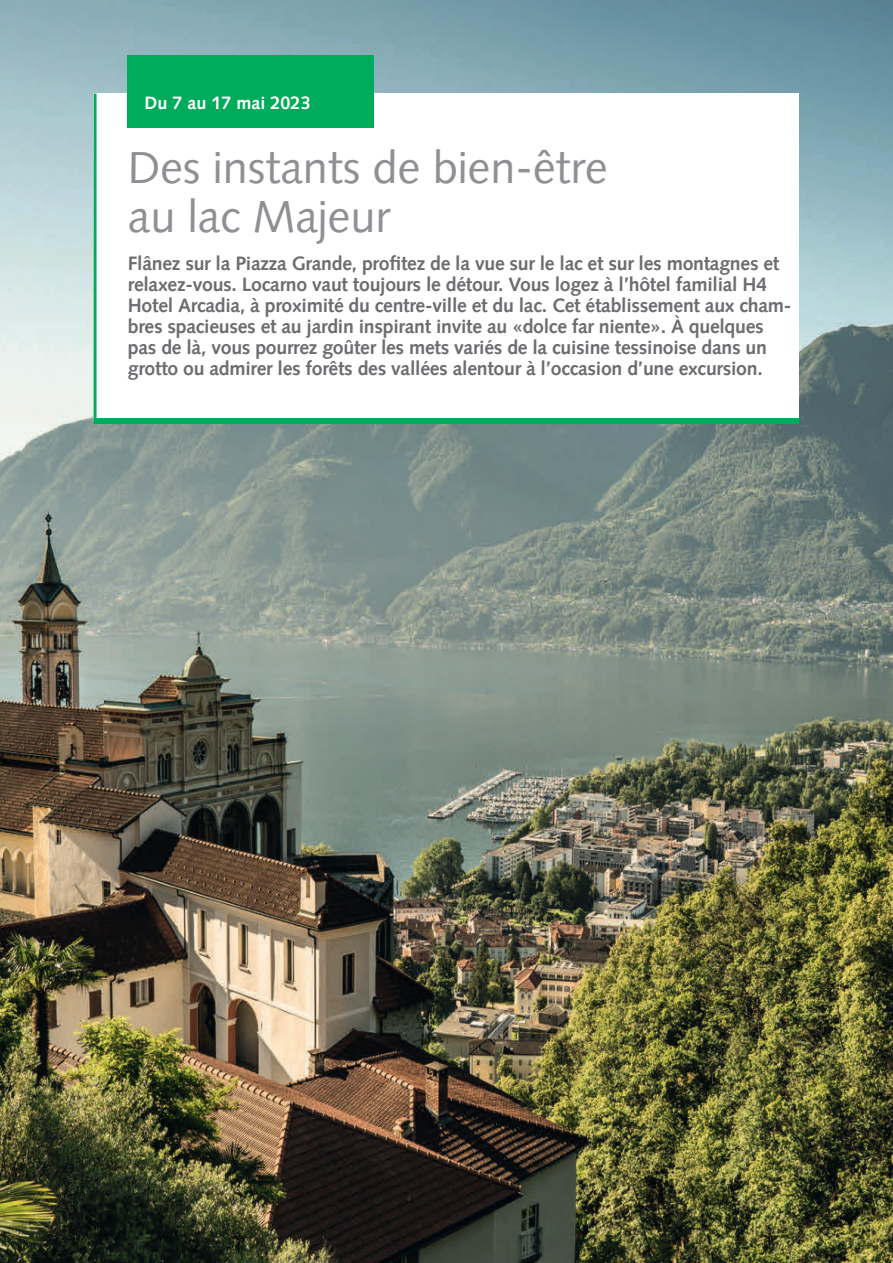
<style>
.page{position:relative;width:893px;height:1263px;background:#fff}
.page>*{position:absolute;margin:0;border:0;box-sizing:border-box;transform-origin:0 0}
._01a__Titel_30pt{font:45px/49.5px "Syntax LT Pro";color:#8e9093}
._03_Lead{font:700 19.5px/21px "Syntax LT Pro";letter-spacing:-.015em;color:#6c6d70}
._01_Datum{font:700 18px "Syntax LT Pro";color:#fff}
</style>
<div class="page">
<img style="left:0;top:0;width:893px;height:1263px">
<div style="left:94px;top:94px;width:705px;height:327px;background:#fff"></div>
<hr style="left:94px;top:94px;width:3px;height:327px;background:#00ab5b">
<div style="left:94px;top:418px;width:705px;height:6px;background:#00ab5b"></div>
<div style="left:128px;top:55px;width:246px;height:73px;background:#00ab5b"></div>
<p class="_01_Datum" style="left:145px;top:92px;width:168px">Du 7 au 17 mai 2023</p>
<p class="_01a__Titel_30pt" style="left:128px;top:142px;width:481px">Des instants de bien-être au lac Majeur</p>
<p class="_03_Lead" style="left:128px;top:253px;width:665px">Flânez sur la Piazza Grande, profitez de la vue sur le lac et sur les montagnes et relaxez-vous. Locarno vaut toujours le détour. Vous logez à l’hôtel familial H4<br>Hotel Arcadia, à proximité du centre-ville et du lac. Cet établissement aux cham&shy;bres spacieuses et au jardin inspirant invite au «dolce far niente». À quelques pas de là, vous pourrez goûter les mets variés de la cuisine tessinoise dans un grotto ou admirer les forêts des vallées alentour à l’occasion d’une excursion.</p>
</div>
